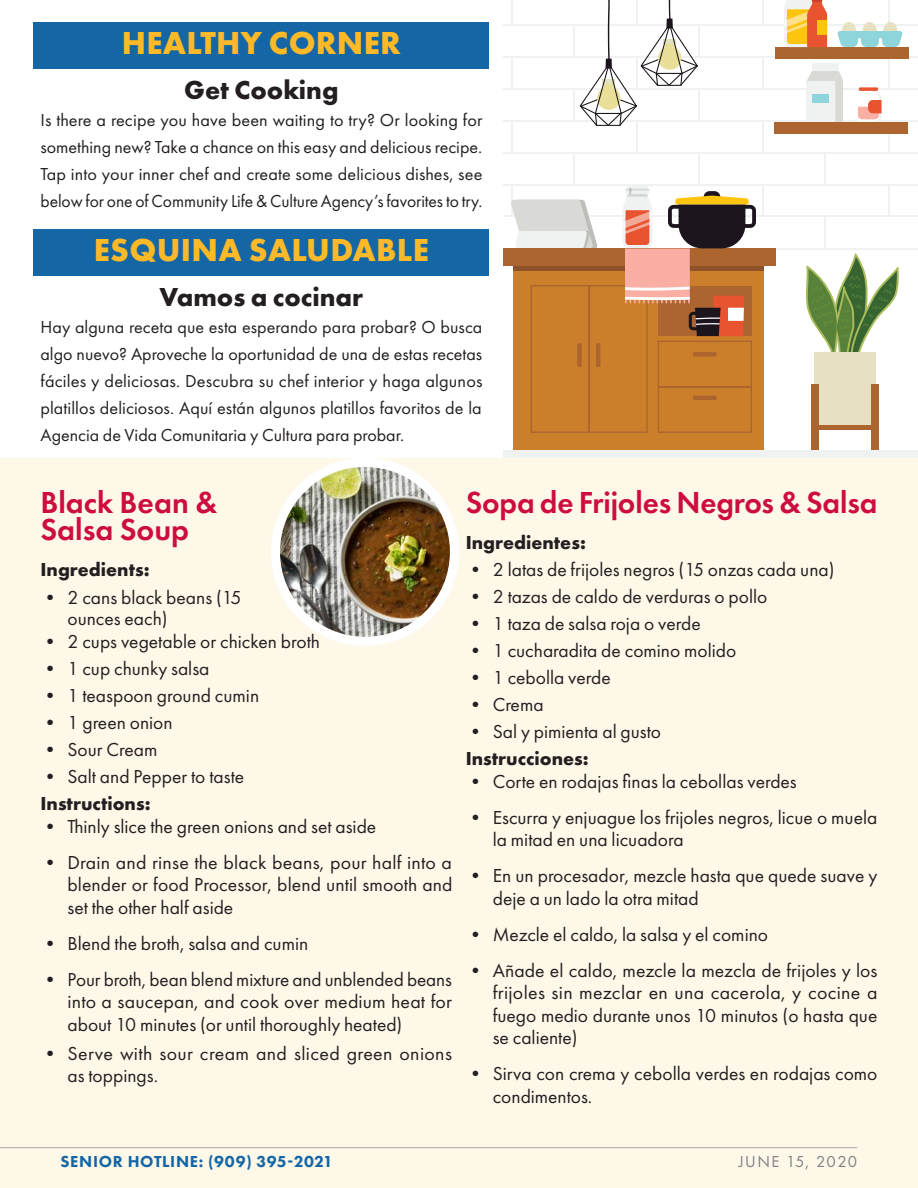
<style>
.page{position:relative;width:918px;height:1188px;background:#fff}
.page>*{position:absolute;margin:0;border:0;box-sizing:border-box;transform-origin:0 0}
.Red_BG_Sub{font:700 33px "Futura PT";letter-spacing:.01em;color:#fdb927}
.Body{font:600 31.5px/27px "Futura PT";letter-spacing:-.005em;color:#cd0d40}
.Body-2{font:700 27px "Futura PT";color:#231f20}
.t1{font:19.5px/22.5px "Futura PT";color:#231f20}
.Body-3{font:700 19.5px "Futura PT";color:#231f20}
.t2{font:19.5px/22.5px "Futura PT";letter-spacing:.02em;color:#231f20}
.Body-4{font:18px/27px "Futura PT";letter-spacing:-.005em;color:#231f20;text-align:justify}
.t3{font:800 16.5px "Futura PT";letter-spacing:.04em;color:#1466a5}
.t4{font:16.5px "Futura PT";letter-spacing:.09em;color:#7e8184}
</style>
<div class="page">
<div style="left:0;top:458px;width:918px;height:730px;background:#fef8e9"></div>
<hr style="left:503px;top:24px;width:415px;height:2px;background:#f0f1f1">
<hr style="left:511px;top:0;width:2px;height:25px;background:#f0f1f1">
<hr style="left:762px;top:0;width:2px;height:25px;background:#f0f1f1">
<hr style="left:888px;top:0;width:2px;height:25px;background:#f0f1f1">
<hr style="left:573px;top:25px;width:2px;height:32px;background:#f0f1f1">
<hr style="left:698px;top:25px;width:2px;height:32px;background:#f0f1f1">
<hr style="left:503px;top:56px;width:415px;height:2px;background:#f0f1f1">
<hr style="left:503px;top:88px;width:415px;height:2px;background:#f0f1f1">
<hr style="left:511px;top:57px;width:2px;height:32px;background:#f0f1f1">
<hr style="left:762px;top:57px;width:2px;height:32px;background:#f0f1f1">
<hr style="left:888px;top:57px;width:2px;height:32px;background:#f0f1f1">
<hr style="left:573px;top:89px;width:2px;height:32px;background:#f0f1f1">
<hr style="left:698px;top:89px;width:2px;height:32px;background:#f0f1f1">
<hr style="left:503px;top:120px;width:415px;height:2px;background:#f0f1f1">
<hr style="left:503px;top:152px;width:415px;height:1px;background:#f0f1f1">
<hr style="left:511px;top:121px;width:2px;height:32px;background:#f0f1f1">
<hr style="left:637px;top:121px;width:1px;height:32px;background:#f0f1f1">
<hr style="left:762px;top:121px;width:2px;height:32px;background:#f0f1f1">
<hr style="left:888px;top:121px;width:2px;height:32px;background:#f0f1f1">
<hr style="left:573px;top:153px;width:2px;height:32px;background:#f0f1f1">
<hr style="left:698px;top:153px;width:2px;height:32px;background:#f0f1f1">
<hr style="left:824px;top:153px;width:2px;height:32px;background:#f0f1f1">
<hr style="left:503px;top:184px;width:415px;height:1px;background:#f0f1f1">
<hr style="left:503px;top:216px;width:415px;height:1px;background:#f0f1f1">
<hr style="left:503px;top:248px;width:415px;height:2px;background:#f0f1f1">
<hr style="left:511px;top:185px;width:2px;height:31px;background:#f0f1f1">
<hr style="left:762px;top:185px;width:2px;height:31px;background:#f0f1f1">
<hr style="left:888px;top:185px;width:2px;height:31px;background:#f0f1f1">
<hr style="left:824px;top:216px;width:2px;height:32px;background:#f0f1f1">
<div style="left:842px;top:22px;width:14px;height:19px;background:#e6e2c1;border-radius:50%"></div>
<div style="left:862px;top:22px;width:15px;height:19px;background:#e6e2c1;border-radius:50%"></div>
<div style="left:883px;top:22px;width:15px;height:19px;background:#e6e2c1;border-radius:50%"></div>
<svg style="left:838px;top:31px;width:65px;height:16px"></svg>
<svg style="left:580px;top:0;width:118px;height:126px"></svg>
<div style="left:666px;top:19px;width:7px;height:10px;background:#1c151d"></div>
<hr style="left:627px;top:185px;width:21px;height:4px;background:#f0f1f1">
<div style="left:812px;top:63px;width:27px;height:8px;background:#f0f1f1"></div>
<svg style="left:807px;top:71px;width:36px;height:51px"></svg>
<div style="left:774px;top:122px;width:133px;height:11px;background:#ad652f"></div>
<div style="left:775px;top:47px;width:133px;height:11px;background:#ad652f"></div>
<svg style="left:784px;top:0;width:43px;height:47px"></svg>
<div style="left:818px;top:20px;width:9px;height:14px;background:#fec40e"></div>
<svg style="left:859px;top:87px;width:19px;height:4px"></svg>
<svg style="left:858px;top:89px;width:24px;height:33px"></svg>
<div style="left:513px;top:266px;width:251px;height:184px;background:#cc7f2a"></div>
<div style="left:503px;top:249px;width:272px;height:17px;background:#ad652f"></div>
<div style="left:513px;top:266px;width:251px;height:5px;background:#8f5129"></div>
<svg style="left:806px;top:253px;width:93px;height:100px"></svg>
<div style="left:817px;top:421px;width:54px;height:9px;background:#ad652f"></div>
<div style="left:814px;top:353px;width:62px;height:72px;background:#e6e2c1"></div>
<div style="left:811px;top:384px;width:8px;height:67px;background:#ad652f"></div>
<div style="left:871px;top:384px;width:8px;height:67px;background:#ad652f"></div>
<div style="left:503px;top:451px;width:415px;height:7px;background:#f0f1f1"></div>
<svg style="left:511px;top:188px;width:245px;height:245px"></svg>
<div style="left:34px;top:22px;width:455px;height:47px;background:#1466a5"></div>
<div style="left:34px;top:229px;width:455px;height:47px;background:#1466a5"></div>
<img style="left:275px;top:462px;width:179px;height:179px;border-radius:89px">
<div style="left:271px;top:458px;width:188px;height:188px;border:9px solid #fff;border-radius:50%"></div>
<hr style="left:0;top:1147px;width:857px;height:1px;background:#a8a8a8">
<p class="Red_BG_Sub" style="left:122px;top:22px;width:281px">HEALTHY CORNER</p>
<p class="Body-2" style="left:184px;top:73px;width:156px">Get Cooking</p>
<p class="Body-4" style="left:40px;top:106px;width:443px">Is there a recipe you have been waiting to try? Or looking for something new? Take a chance on this easy and delicious recipe.<br>Tap into your inner chef and create some delicious dishes, see below for one of Community Life &amp; Culture Agency’s favorites to try.</p>
<p class="Red_BG_Sub" style="left:94px;top:229px;width:337px">ESQUINA SALUDABLE</p>
<p class="Body-2" style="left:160px;top:280px;width:205px">Vamos a cocinar</p>
<p class="Body-4" style="left:40px;top:313px;width:444px">Hay alguna receta que esta esperando para probar? O busca algo nuevo? Aproveche la oportunidad de una de estas recetas fáciles y deliciosas. Descubra su chef interior y haga algunos platillos deliciosos. Aquí están algunos platillos favoritos de la Agencia de Vida Comunitaria y Cultura para probar.</p>
<p class="Body" style="left:40px;top:489px;width:179px">Black Bean &amp;<br>Salsa Soup</p>
<p class="Body-3" style="left:40px;top:557px;width:111px">Ingredients:</p>
<p class="t1" style="left:68px;top:587px;width:176px;line-height:21px;text-indent:-27px">• 2 cans black beans (15 ounces each)</p>
<p class="t1" style="left:40px;top:630px;width:281px">• 2 cups vegetable or chicken broth</p>
<p class="t1" style="left:40px;top:657px;width:170px">• 1 cup chunky salsa</p>
<p class="t1" style="left:40px;top:684px;width:220px">• 1 teaspoon ground cumin</p>
<p class="t1" style="left:40px;top:711px;width:134px">• 1 green onion</p>
<p class="t1" style="left:40px;top:738px;width:118px">• Sour Cream</p>
<p class="t1" style="left:40px;top:765px;width:205px">• Salt and Pepper to taste</p>
<p class="Body-3" style="left:40px;top:791px;width:112px">Instructions:</p>
<p class="t1" style="left:40px;top:815px;width:337px">• Thinly slice the green onions and set aside</p>
<p class="t1" style="left:68px;top:851px;width:387px;text-align:justify;text-indent:-27px">• Drain and rinse the black beans, pour half into a blender or food Processor, blend until smooth and set the other half aside</p>
<p class="t1" style="left:40px;top:932px;width:269px">• Blend the broth, salsa and cumin</p>
<p class="t1" style="left:68px;top:968px;width:386px;text-align:justify;text-indent:-27px">• Pour broth, bean blend mixture and unblended beans into a saucepan, and cook over medium heat for about 10 minutes (or until thoroughly heated)</p>
<p class="t2" style="left:68px;top:1042px;width:386px;text-indent:-27px">• Serve with sour cream and sliced green onions as toppings.</p>
<p class="Body" style="left:466px;top:489px;width:413px">Sopa de Frijoles Negros &amp; Salsa</p>
<p class="Body-3" style="left:466px;top:530px;width:122px">Ingredientes:</p>
<p class="t1" style="left:466px;top:558px;width:370px">• 2 latas de frijoles negros (15 onzas cada una)</p>
<p class="t1" style="left:466px;top:585px;width:303px">• 2 tazas de caldo de verduras o pollo</p>
<p class="t1" style="left:466px;top:612px;width:237px">• 1 taza de salsa roja o verde</p>
<p class="t1" style="left:466px;top:639px;width:272px">• 1 cucharadita de comino molido</p>
<p class="t1" style="left:466px;top:666px;width:147px">• 1 cebolla verde</p>
<p class="t1" style="left:466px;top:693px;width:79px">• Crema</p>
<p class="t1" style="left:466px;top:720px;width:197px">• Sal y pimienta al gusto</p>
<p class="Body-3" style="left:466px;top:746px;width:124px">Instrucciones:</p>
<p class="t1" style="left:466px;top:770px;width:333px">• Corte en rodajas finas la cebollas verdes</p>
<p class="t1" style="left:493px;top:806px;width:386px;text-indent:-27px">• Escurra y enjuague los frijoles negros, licue o muela la mitad en una licuadora</p>
<p class="t1" style="left:493px;top:864px;width:386px;text-indent:-27px">• En un procesador, mezcle hasta que quede suave y deje a un lado la otra mitad</p>
<p class="t1" style="left:466px;top:923px;width:304px">• Mezcle el caldo, la salsa y el comino</p>
<p class="t1" style="left:493px;top:959px;width:386px;text-align:justify;text-indent:-27px">• Añade el caldo, mezcle la mezcla de frijoles y los frijoles sin mezclar en una cacerola, y cocine a fuego medio durante unos 10 minutos (o hasta que se caliente)</p>
<p class="t1" style="left:493px;top:1062px;width:386px;text-indent:-27px">• Sirva con crema y cebolla verdes en rodajas como condimentos.</p>
<p class="t3" style="left:61px;top:1151px;width:274px">SENIOR HOTLINE: (909) 395-2021</p>
<p class="t4" style="left:739px;top:1151px;width:120px">JUNE 15, 2020</p>
</div>
